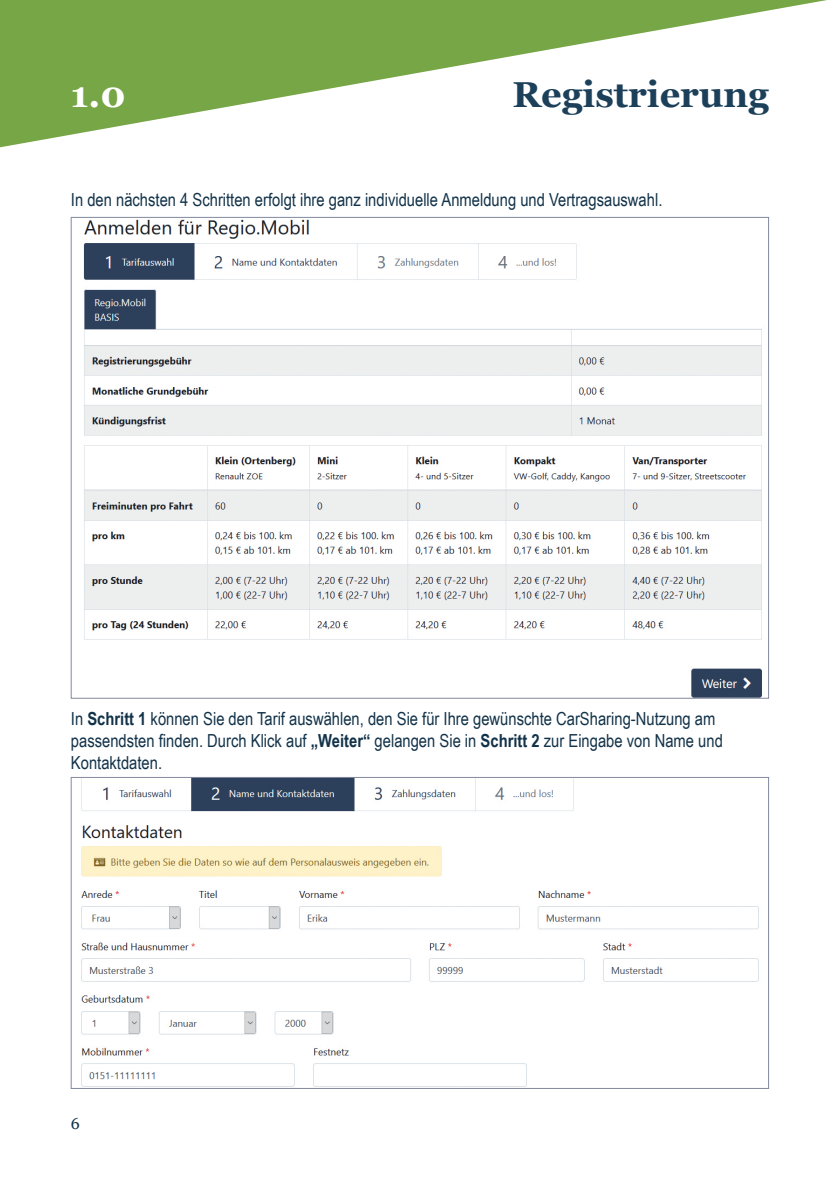
<style>
.page{position:relative;width:840px;height:1191px;background:#fff}
.page>*{position:absolute;margin:0;border:0;box-sizing:border-box;transform-origin:0 0}
.t1{font:700 36px "Georgia";color:#1c405a}
.t2{font:700 36px "Georgia";color:#fff}
.t3{font:18px/22px "Arial Narrow";color:#123249}
.t4{font:16px "Georgia";color:#123249}
.s1{font-weight:700}
</style>
<div class="page">
<svg style="left:0;top:0;width:826px;height:147px"></svg>
<img style="left:83px;top:219px;width:679px;height:477px">
<img style="left:81px;top:779px;width:678px;height:308px">
<h1 class="t2" style="left:71px;top:67px;width:56px">1.0</h1>
<h1 class="t1" style="left:512px;top:67px;width:258px">Registrierung</h1>
<p class="t3" style="left:71px;top:188px;width:592px">In den nächsten 4 Schritten erfolgt ihre ganz individuelle Anmeldung und Vertragsauswahl.</p>
<p class="t3" style="left:71px;top:707px;width:653px">In <span class="s1">Schritt 1</span> können Sie den Tarif auswählen, den Sie für Ihre gewünschte CarSharing-Nutzung am passendsten finden. Durch Klick auf <span class="s1">„Weiter“</span> gelangen Sie in <span class="s1">Schritt 2</span> zur Eingabe von Name und<br>Kontaktdaten.</p>
<p class="t4" style="left:71px;top:1111px;width:11px">6</p>
</div>
